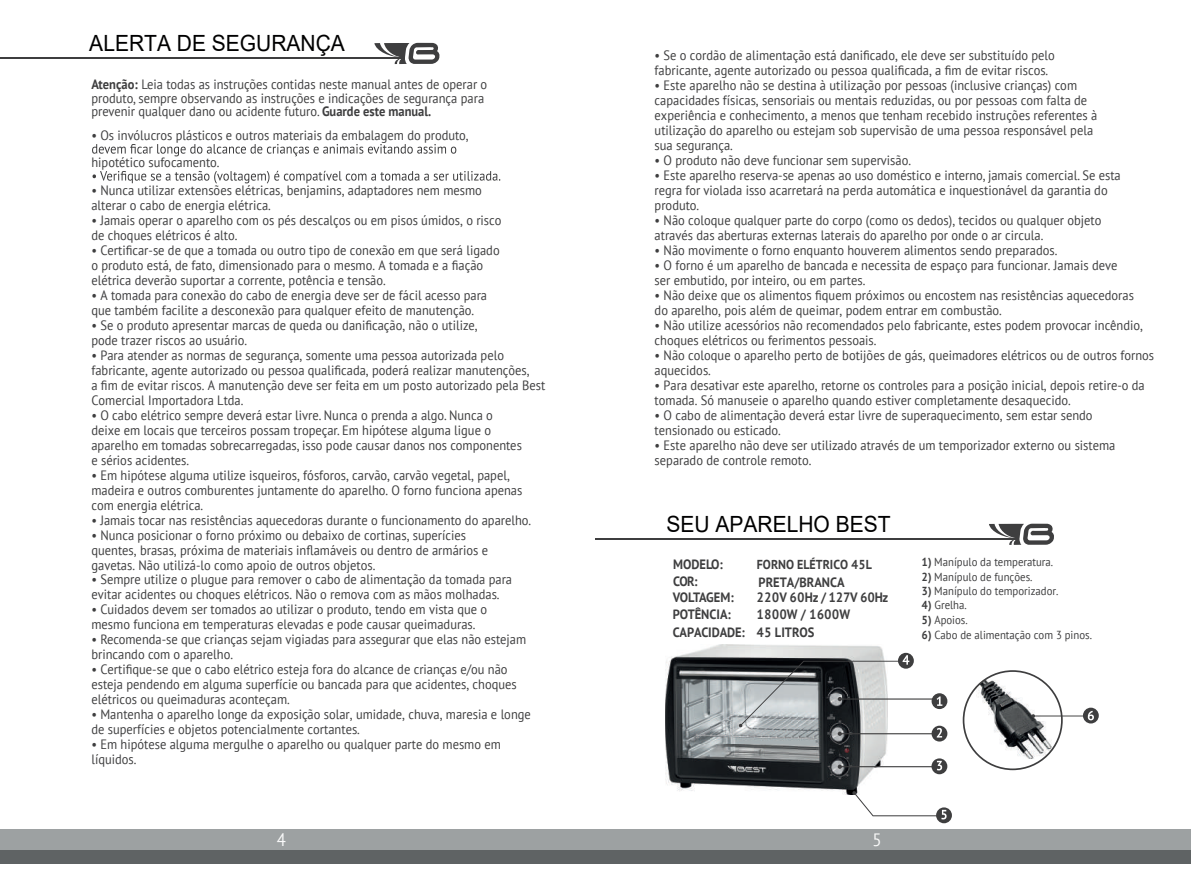
<style>
.page{position:relative;width:1191px;height:893px;background:#fff}
.page>*{position:absolute;margin:0;border:0;box-sizing:border-box;transform-origin:0 0}
.t1{font:22.35px "Arial";color:#000001;scale:.94 1}
.t2{font:17.85px "PT Sans";color:#fafafa;scale:.94 1}
.t3{font:13.5px/15px "PT Sans";color:#3e3e3f;scale:.92 1}
.t4{font:700 13.5px/16.5px "PT Sans";color:#3e3e3f;scale:.92 1}
.t5{font:700 13.05px "PT Sans";color:#3e3e3f;scale:.92 1}
.t6{font:11.7px "PT Sans";color:#3e3e3f;scale:.92 1}
.s1{font-weight:700}
</style>
<div class="page">
<img style="left:666px;top:644px;width:221px;height:150px">
<hr style="left:0;top:57px;width:405px;height:2px;background:#3e3e3f">
<svg style="left:374px;top:43px;width:66px;height:21px"></svg>
<svg style="left:92px;top:144px;width:364px;height:12px"></svg>
<svg style="left:92px;top:171px;width:408px;height:12px"></svg>
<div style="left:595px;top:837px;width:596px;height:27px;background:#5f6364"></div>
<div style="left:595px;top:829px;width:596px;height:21px;background:#9da1a2"></div>
<div style="left:0;top:837px;width:595px;height:27px;background:#5f6364"></div>
<div style="left:0;top:829px;width:595px;height:21px;background:#9da1a2"></div>
<hr style="left:595px;top:538px;width:424px;height:1px;background:#3e3e3f">
<svg style="left:989px;top:524px;width:65px;height:21px"></svg>
<svg style="left:931px;top:726px;width:16px;height:15px"></svg>
<svg style="left:931px;top:758px;width:16px;height:16px"></svg>
<svg style="left:837px;top:765px;width:5px;height:4px"></svg>
<svg style="left:852px;top:791px;width:100px;height:32px"></svg>
<svg style="left:1083px;top:708px;width:15px;height:15px"></svg>
<svg style="left:931px;top:693px;width:16px;height:16px"></svg>
<svg style="left:962px;top:670px;width:100px;height:100px"></svg>
<svg style="left:738px;top:653px;width:176px;height:83px;background:#96999a"></svg>
<h1 class="t1" style="left:89px;top:28px;width:273px">ALERTA DE SEGURANÇA</h1>
<p class="t3" style="left:91px;top:78px;width:432px;line-height:13.2px"><span class="s1">Atenção:</span> Leia todas as instruções contidas neste manual antes de operar o produto, sempre observando as instruções e indicações de segurança para prevenir qualquer dano ou acidente futuro. <span class="s1">Guarde este manual.</span></p>
<p class="t3" style="left:91px;top:121px;width:411px;line-height:27px">• Os invólucros plásticos e outros materiais da embalagem do produto, hipotético sufocamento.</p>
<p class="t3" style="left:91px;top:182px;width:426px">• Nunca utilizar extensões elétricas, benjamins, adaptadores nem mesmo alterar o cabo de energia elétrica.</p>
<p class="t3" style="left:91px;top:212px;width:447px">• Jamais operar o aparelho com os pés descalços ou em pisos úmidos, o risco de choques elétricos é alto.</p>
<p class="t3" style="left:91px;top:242px;width:445px">• Certificar-se de que a tomada ou outro tipo de conexão em que será ligado o produto está, de fato, dimensionado para o mesmo. A tomada e a fiação elétrica deverão suportar a corrente, potência e tensão.</p>
<p class="t3" style="left:91px;top:287px;width:431px">• A tomada para conexão do cabo de energia deve ser de fácil acesso para que também facilite a desconexão para qualquer efeito de manutenção.</p>
<p class="t3" style="left:91px;top:317px;width:421px">• Se o produto apresentar marcas de queda ou danificação, não o utilize, pode trazer riscos ao usuário.</p>
<p class="t3" style="left:91px;top:347px;width:495px">• Para atender as normas de segurança, somente uma pessoa autorizada pelo fabricante, agente autorizado ou pessoa qualificada, poderá realizar manutenções,<br>a fim de evitar riscos. A manutenção deve ser feita em um posto autorizado pela Best Comercial Importadora Ltda.</p>
<p class="t3" style="left:91px;top:407px;width:469px">• O cabo elétrico sempre deverá estar livre. Nunca o prenda a algo. Nunca o deixe em locais que terceiros possam tropeçar. Em hipótese alguma ligue o aparelho em tomadas sobrecarregadas, isso pode causar danos nos componentes e sérios acidentes.</p>
<p class="t3" style="left:91px;top:467px;width:470px">• Em hipótese alguma utilize isqueiros, fósforos, carvão, carvão vegetal, papel, madeira e outros comburentes juntamente do aparelho. O forno funciona apenas com energia elétrica.</p>
<p class="t3" style="left:91px;top:512px;width:479px">• Jamais tocar nas resistências aquecedoras durante o funcionamento do aparelho.</p>
<p class="t3" style="left:91px;top:527px;width:432px">• Nunca posicionar o forno próximo ou debaixo de cortinas, superícies quentes, brasas, próxima de materiais inflamáveis ou dentro de armários e gavetas. Não utilizá-lo como apoio de outros objetos.</p>
<p class="t3" style="left:91px;top:572px;width:459px">• Sempre utilize o plugue para remover o cabo de alimentação da tomada para evitar acidentes ou choques elétricos. Não o remova com as mãos molhadas.</p>
<p class="t3" style="left:91px;top:602px;width:431px">• Cuidados devem ser tomados ao utilizar o produto, tendo em vista que o mesmo funciona em temperaturas elevadas e pode causar queimaduras.</p>
<p class="t3" style="left:91px;top:632px;width:474px">• Recomenda-se que crianças sejam vigiadas para assegurar que elas não estejam brincando com o aparelho.</p>
<p class="t3" style="left:91px;top:662px;width:464px">• Certifique-se que o cabo elétrico esteja fora do alcance de crianças e/ou não esteja pendendo em alguma superfície ou bancada para que acidentes, choques elétricos ou queimaduras aconteçam.</p>
<p class="t3" style="left:91px;top:707px;width:479px">• Mantenha o aparelho longe da exposição solar, umidade, chuva, maresia e longe de superfícies e objetos potencialmente cortantes.</p>
<p class="t3" style="left:91px;top:737px;width:446px">• Em hipótese alguma mergulhe o aparelho ou qualquer parte do mesmo em líquidos.</p>
<h2 class="t2" style="left:277px;top:828px;width:11px">4</h2>
<p class="t3" style="left:654px;top:48px;width:436px">• Se o cordão de alimentação está danificado, ele deve ser substituído pelo fabricante, agente autorizado ou pessoa qualificada, a fim de evitar riscos.</p>
<p class="t3" style="left:654px;top:78px;width:482px">• Este aparelho não se destina à utilização por pessoas (inclusive crianças) com capacidades físicas, sensoriais ou mentais reduzidas, ou por pessoas com falta de experiência e conhecimento, a menos que tenham recebido instruções referentes à utilização do aparelho ou estejam sob supervisão de uma pessoa responsável pela sua segurança.</p>
<p class="t3" style="left:654px;top:153px;width:280px">• O produto não deve funcionar sem supervisão.</p>
<p class="t3" style="left:654px;top:168px;width:508px">• Este aparelho reserva-se apenas ao uso doméstico e interno, jamais comercial. Se esta regra for violada isso acarretará na perda automática e inquestionável da garantia do produto.</p>
<p class="t3" style="left:654px;top:213px;width:487px">• Não coloque qualquer parte do corpo (como os dedos), tecidos ou qualquer objeto através das aberturas externas laterais do aparelho por onde o ar circula.</p>
<p class="t3" style="left:654px;top:242px;width:439px">• Não movimente o forno enquanto houverem alimentos sendo preparados.</p>
<p class="t3" style="left:654px;top:257px;width:504px">• O forno é um aparelho de bancada e necessita de espaço para funcionar. Jamais deve ser embutido, por inteiro, ou em partes.</p>
<p class="t3" style="left:654px;top:287px;width:522px">• Não deixe que os alimentos fiquem próximos ou encostem nas resistências aquecedoras do aparelho, pois além de queimar, podem entrar em combustão.</p>
<p class="t3" style="left:654px;top:317px;width:532px">• Não utilize acessórios não recomendados pelo fabricante, estes podem provocar incêndio, choques elétricos ou ferimentos pessoais.</p>
<p class="t3" style="left:654px;top:347px;width:544px">• Não coloque o aparelho perto de botijões de gás, queimadores elétricos ou de outros fornos aquecidos.</p>
<p class="t3" style="left:654px;top:377px;width:534px">• Para desativar este aparelho, retorne os controles para a posição inicial, depois retire-o da tomada. Só manuseie o aparelho quando estiver completamente desaquecido.</p>
<p class="t3" style="left:654px;top:407px;width:477px">• O cabo de alimentação deverá estar livre de superaquecimento, sem estar sendo tensionado ou esticado.</p>
<p class="t3" style="left:654px;top:437px;width:502px">• Este aparelho não deve ser utilizado através de um temporizador externo ou sistema separado de controle remoto.</p>
<h1 class="t1" style="left:666px;top:509px;width:240px">SEU APARELHO BEST</h1>
<p class="t4" style="left:673px;top:556px;width:56px">MODELO:</p>
<p class="t4" style="left:673px;top:589px;width:68px">VOLTAGEM:<br>POTÊNCIA:</p>
<p class="t5" style="left:757px;top:556px;width:126px">FORNO ELÉTRICO 45L</p>
<p class="t4" style="left:756px;top:589px;width:144px">220V 60Hz / 127V 60Hz<br>1800W / 1600W</p>
<p class="t4" style="left:673px;top:624px;width:155px">CAPACIDADE: 45 LITROS</p>
<p class="t4" style="left:673px;top:573px;width:29px">COR:</p>
<p class="t4" style="left:758px;top:574px;width:95px">PRETA/BRANCA</p>
<p class="t6" style="left:921px;top:555px;width:145px"><span class="s1">1)</span> Manípulo da temperatura.</p>
<p class="t6" style="left:921px;top:569px;width:122px"><span class="s1">2)</span> Manípulo de funções.</p>
<p class="t6" style="left:921px;top:583px;width:150px"><span class="s1">3)</span> Manípulo do temporizador.</p>
<p class="t6" style="left:921px;top:597px;width:51px"><span class="s1">4)</span> Grelha.</p>
<p class="t6" style="left:921px;top:612px;width:52px"><span class="s1">5)</span> Apoios.</p>
<p class="t6" style="left:921px;top:627px;width:187px"><span class="s1">6)</span> Cabo de alimentação com 3 pinos.</p>
<h2 class="t2" style="left:872px;top:828px;width:11px">5</h2>
</div>
